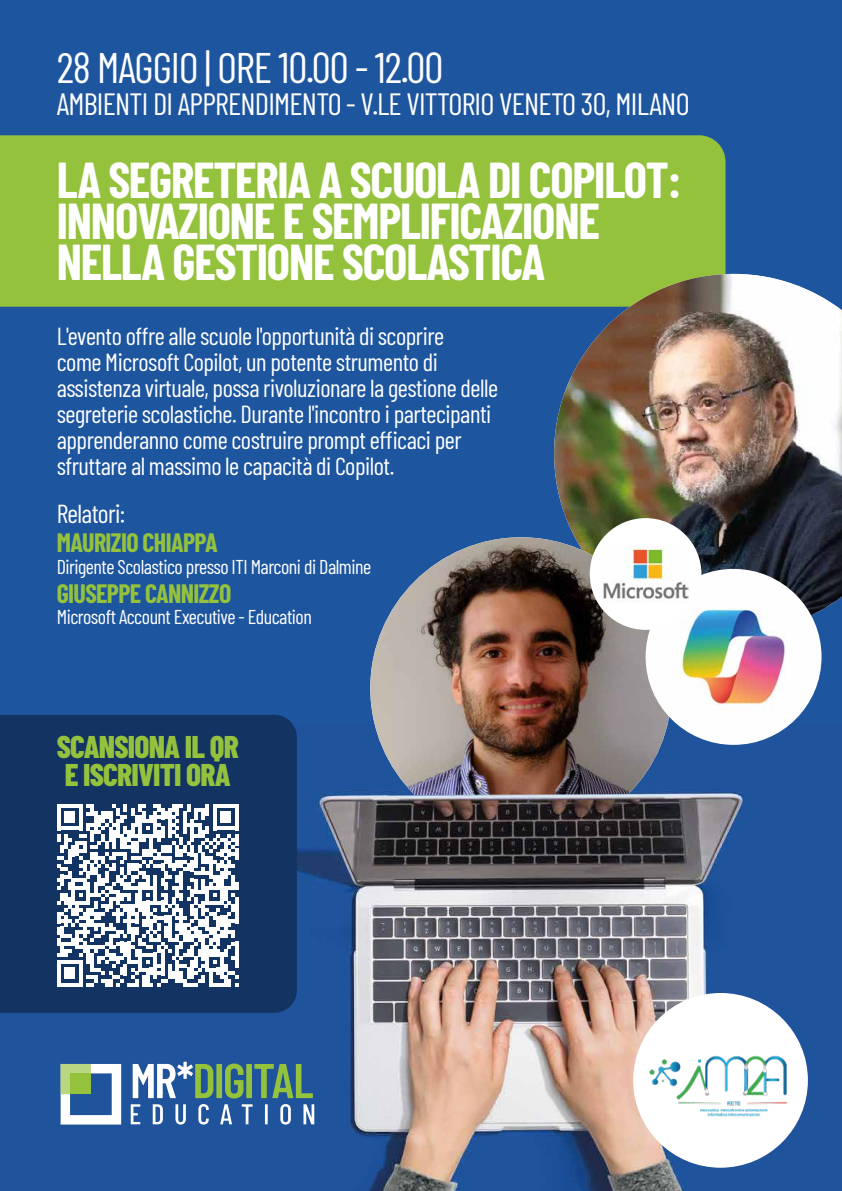
<style>
.page{position:relative;width:842px;height:1191px;background:#fff}
.page>*{position:absolute;margin:0;border:0;box-sizing:border-box;transform-origin:0 0}
.t1{font:700 49.2px/41.2px "Barlow Condensed";letter-spacing:-.025em;color:#fff}
.t2{font:42.7px "Barlow Condensed";letter-spacing:-.025em;color:#fff}
.t3{font:800 31.3px/27.7px "Barlow Condensed";letter-spacing:-.025em;color:#94c23d}
.t4{font:30.7px "Barlow Condensed";letter-spacing:-.025em;color:#fff}
.t5{font:700 26px "Barlow Condensed";letter-spacing:-.025em;color:#94c23d}
.t6{font:26px "Barlow Condensed";letter-spacing:-.025em;color:#fff}
.t7{font:24.7px/26px "Barlow Condensed";letter-spacing:-.02em;color:#fff}
.t8{font:20px "Barlow Condensed";letter-spacing:-.025em;color:#fff}
</style>
<div class="page">
<img style="left:0;top:724px;width:842px;height:467px">
<div style="left:0;top:0;width:842px;height:724px;background:#1d559f"></div>
<div style="left:0;top:715px;width:297px;height:297px;background:#133363"></div>
<div style="left:0;top:135px;width:725px;height:172px;background:#94c23d"></div>
<svg style="left:57px;top:804px;width:182px;height:182px"></svg>
<img style="left:554px;top:274px;width:288px;height:359px">
<img style="left:370px;top:537px;width:302px;height:258px">
<img style="left:646px;top:569px;width:175px;height:176px;border-radius:88px">
<svg style="left:133px;top:1061px;width:180px;height:37px"></svg>
<svg style="left:131px;top:1104px;width:9px;height:20px"></svg>
<svg style="left:153px;top:1104px;width:10px;height:20px"></svg>
<svg style="left:175px;top:1104px;width:11px;height:20px"></svg>
<svg style="left:198px;top:1104px;width:11px;height:20px"></svg>
<svg style="left:220px;top:1104px;width:12px;height:20px"></svg>
<svg style="left:242px;top:1104px;width:11px;height:20px"></svg>
<hr style="left:265px;top:1104px;width:3px;height:20px;background:#fff">
<svg style="left:280px;top:1104px;width:11px;height:20px"></svg>
<svg style="left:303px;top:1104px;width:11px;height:20px"></svg>
<svg style="left:61px;top:1064px;width:60px;height:60px"></svg>
<div style="left:70px;top:1073px;width:21px;height:21px;background:#94c23d"></div>
<div style="left:633px;top:993px;width:175px;height:174px;background:#fff;border-radius:50%"></div>
<img style="left:649px;top:1055px;width:138px;height:62px">
<div style="left:590px;top:518px;width:111px;height:112px;background:#fff;border-radius:50%"></div>
<img style="left:603px;top:545px;width:85px;height:57px">
<h2 class="t2" style="left:57px;top:38px;width:388px">28 MAGGIO | ORE 10.00 - 12.00</h2>
<p class="t4" style="left:57px;top:82px;width:634px">AMBIENTI DI APPRENDIMENTO - V.LE VITTORIO VENETO 30, MILANO</p>
<h1 class="t1" style="left:57px;top:157px;width:626px">LA SEGRETERIA A SCUOLA DI COPILOT:<br>INNOVAZIONE E SEMPLIFICAZIONE<br>NELLA GESTIONE SCOLASTICA</h1>
<p class="t7" style="left:57px;top:321px;width:443px">L'evento offre alle scuole l'opportunità di scoprire<br>come Microsoft Copilot, un potente strumento di assistenza virtuale, possa rivoluzionare la gestione delle segreterie scolastiche. Durante l'incontro i partecipanti apprenderanno come costruire prompt efficaci per sfruttare al massimo le capacità di Copilot.</p>
<p class="t6" style="left:57px;top:495px;width:70px">Relatori:</p>
<p class="t5" style="left:57px;top:524px;width:162px">MAURIZIO CHIAPPA</p>
<p class="t8" style="left:57px;top:552px;width:316px">Dirigente Scolastico presso ITI Marconi di Dalmine</p>
<p class="t5" style="left:57px;top:575px;width:176px">GIUSEPPE CANNIZZO</p>
<p class="t8" style="left:57px;top:602px;width:257px">Microsoft Account Executive - Education</p>
<p class="t3" style="left:57px;top:731px;width:184px">SCANSIONA IL QR<br>E ISCRIVITI ORA</p>
</div>
